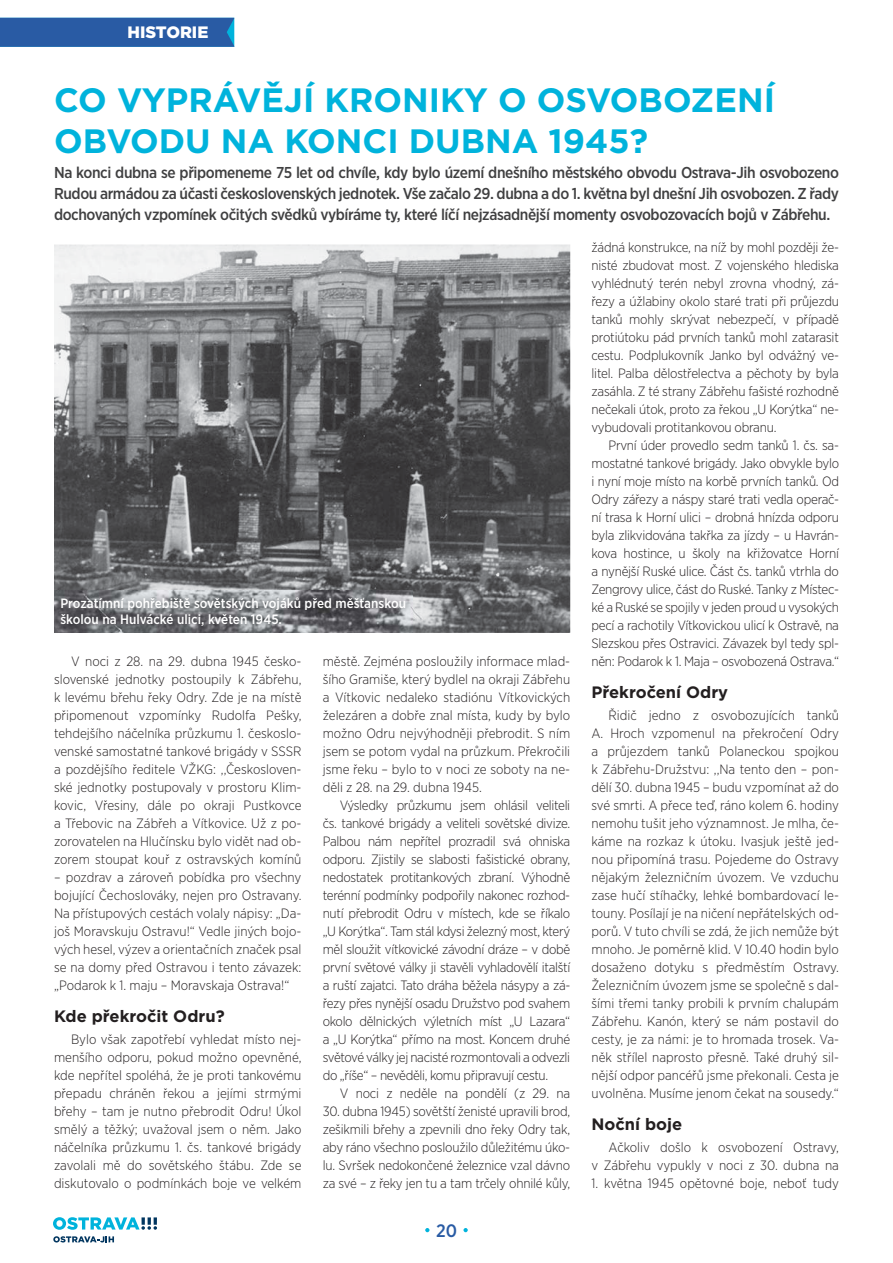
<style>
.page{position:relative;width:893px;height:1263px;background:#fff}
.page>*{position:absolute;margin:0;border:0;box-sizing:border-box;transform-origin:0 0}
.t1{font:700 33.75px/40.5px "Gotham";color:#00b3dc}
.t2{font:500 18px "Gotham Narrow";color:#295ba4}
.t3{font:700 16.5px "Gotham";color:#231f20}
.t4{font:900 16.5px "Gotham";color:#fff}
.t5{font:500 15.75px/21px "Gotham Narrow";letter-spacing:-.025em;color:#404041;text-align:justify}
.t6{font:300 13.5px/18px "Gotham Narrow";letter-spacing:-.015em;color:#231f20;text-align:justify}
.t7{font:500 13.5px/16.2px "Gotham Narrow";color:#fff}
</style>
<div class="page">
<div style="left:0;top:18px;width:234px;height:29px;background:#295ba4"></div>
<svg style="left:53px;top:1217px;width:104px;height:13px"></svg>
<svg style="left:53px;top:1236px;width:61px;height:6px"></svg>
<svg style="left:425px;top:1228px;width:4px;height:4px"></svg>
<svg style="left:463px;top:1228px;width:5px;height:4px"></svg>
<img style="left:54px;top:244px;width:516px;height:389px">
<img style="left:54px;top:591px;width:359px;height:42px">
<p class="t4" style="left:128px;top:25px;width:82px">HISTORIE</p>
<h1 class="t1" style="left:54px;top:83px;width:722px">CO VYPRÁVĚJÍ KRONIKY O OSVOBOZENÍ<br>OBVODU NA KONCI DUBNA 1945?</h1>
<p class="t5" style="left:54px;top:163px;width:786px">Na konci dubna se připomeneme 75 let od chvíle, kdy bylo území dnešního městského obvodu Ostrava-Jih osvobozeno Rudou armádou za účasti československých jednotek. Vše začalo 29. dubna a do 1. května byl dnešní Jih osvobozen. Z řady dochovaných vzpomínek očitých svědků vybíráme ty, které líčí nejzásadnější momenty osvobozovacích bojů v Zábřehu.</p>
<p class="t7" style="left:60px;top:596px;width:347px">Prozatímní pohřebiště sovětských vojáků před měšťanskou školou na Hulvácké ulici, květen 1945.</p>
<p class="t6" style="left:54px;top:653px;width:249px;text-indent:17px">V noci z 28. na 29. dubna 1945 česko&shy;slovenské jednotky postoupily k Zábřehu, k levému břehu řeky Odry. Zde je na místě připomenout vzpomínky Rudolfa Pešky, tehdejšího náčelníka průzkumu 1. českoslo&shy;venské samostatné tankové brigády v SSSR a pozdějšího ředitele VŽKG: ,,Českosloven&shy;ské jednotky postupovaly v prostoru Klim&shy;kovic, Vřesiny, dále po okraji Pustkovce a Třebovic na Zábřeh a Vítkovice. Už z po&shy;zorovatelen na Hlučínsku bylo vidět nad ob&shy;zorem stoupat kouř z ostravských komínů</p>
<p class="t6" style="left:54px;top:869px;width:249px">– pozdrav a zároveň pobídka pro všechny bojující Čechoslováky, nejen pro Ostravany.<br>Na přístupových cestách volaly nápisy: „Da&shy;još Moravskuju Ostravu!“ Vedle jiných bojo&shy;vých hesel, výzev a orientačních značek psal se na domy před Ostravou i tento závazek: „Podarok k 1. maju – Moravskaja Ostrava!“</p>
<p class="t3" style="left:54px;top:1009px;width:172px">Kde překročit Odru?</p>
<p class="t6" style="left:54px;top:1031px;width:249px;text-indent:17px">Bylo však zapotřebí vyhledat místo nej&shy;menšího odporu, pokud možno opevněné, kde nepřítel spoléhá, že je proti tankovému přepadu chráněn řekou a jejími strmými břehy – tam je nutno přebrodit Odru! Úkol smělý a těžký; uvažoval jsem o něm. Jako náčelníka průzkumu 1. čs. tankové brigády zavolali mě do sovětského štábu. Zde se diskutovalo o podmínkách boje ve velkém</p>
<p class="t6" style="left:323px;top:653px;width:249px">městě. Zejména posloužily informace mlad&shy;šího Gramiše, který bydlel na okraji Zábřehu a Vítkovic nedaleko stadiónu Vítkovických železáren a dobře znal místa, kudy by bylo možno Odru nejvýhodněji přebrodit. S ním jsem se potom vydal na průzkum. Překročili jsme řeku – bylo to v noci ze soboty na ne&shy;děli z 28. na 29. dubna 1945.</p>
<p class="t6" style="left:323px;top:797px;width:249px;text-indent:17px">Výsledky průzkumu jsem ohlásil veliteli čs. tankové brigády a veliteli sovětské divize.<br>Palbou nám nepřítel prozradil svá ohniska odporu. Zjistily se slabosti fašistické obrany, nedostatek protitankových zbraní. Výhodně terénní podmínky podpořily nakonec rozhod&shy;nutí přebrodit Odru v místech, kde se říkalo „U Korýtka“. Tam stál kdysi železný most, který měl sloužit vítkovické závodní dráze – v době první světové války ji stavěli vyhladovělí italští a ruští zajatci. Tato dráha běžela násypy a zá&shy;řezy přes nynější osadu Družstvo pod svahem okolo dělnických výletních míst „U Lazara“ a „U Korýtka“ přímo na most. Koncem druhé světové války jej nacisté rozmontovali a odvezli do „říše“ – nevěděli, komu připravují cestu.</p>
<p class="t6" style="left:340px;top:1085px;width:232px">V noci z neděle na pondělí (z 29. na</p>
<p class="t6" style="left:323px;top:1103px;width:249px">30. dubna 1945) sovětští ženisté upravili brod, zešikmili břehy a zpevnili dno řeky Odry tak, aby ráno všechno posloužilo důležitému úko&shy;lu. Svršek nedokončené železnice vzal dávno za své – z řeky jen tu a tam trčely ohnilé kůly,</p>
<h2 class="t2" style="left:436px;top:1222px;width:22px">20</h2>
<p class="t6" style="left:591px;top:239px;width:249px">žádná konstrukce, na níž by mohl později že&shy;nisté zbudovat most. Z vojenského hlediska vyhlédnutý terén nebyl zrovna vhodný, zá&shy;řezy a úžlabiny okolo staré trati při průjezdu tanků mohly skrývat nebezpečí, v případě protiútoku pád prvních tanků mohl zatarasit cestu. Podplukovník Janko byl odvážný ve&shy;litel. Palba dělostřelectva a pěchoty by byla zasáhla. Z té strany Zábřehu fašisté rozhodně nečekali útok, proto za řekou „U Korýtka“ ne&shy;vybudovali protitankovou obranu.</p>
<p class="t6" style="left:591px;top:437px;width:249px;text-indent:17px">První úder provedlo sedm tanků 1. čs. sa&shy;mostatné tankové brigády. Jako obvykle bylo i nyní moje místo na korbě prvních tanků. Od Odry zářezy a náspy staré trati vedla operač&shy;ní trasa k Horní ulici – drobná hnízda odporu byla zlikvidována takřka za jízdy – u Havrán&shy;kova hostince, u školy na křižovatce Horní a nynější Ruské ulice. Část čs. tanků vtrhla do Zengrovy ulice, část do Ruské. Tanky z Místec&shy;ké a Ruské se spojily v jeden proud u vysokých pecí a rachotily Vítkovickou ulicí k Ostravě, na Slezskou přes Ostravici. Závazek byl tedy spl&shy;něn: Podarok k 1. Maja – osvobozená Ostrava.“</p>
<p class="t3" style="left:591px;top:685px;width:138px">Překročení Odry</p>
<p class="t6" style="left:591px;top:707px;width:249px;text-indent:17px">Řidič jedno z osvobozujících tanků A. Hroch vzpomenul na překročení Odry a průjezdem tanků Polaneckou spojkou k Zábřehu-Družstvu: ,,Na tento den – pon&shy;dělí 30. dubna 1945 – budu vzpomínat až do své smrti. A přece teď, ráno kolem 6. hodiny nemohu tušit jeho významnost. Je mlha, če&shy;káme na rozkaz k útoku. Ivasjuk ještě jed&shy;nou připomíná trasu. Pojedeme do Ostravy nějakým železničním úvozem. Ve vzduchu zase hučí stíhačky, lehké bombardovací le&shy;touny. Posílají je na ničení nepřátelských od&shy;porů. V tuto chvíli se zdá, že jich nemůže být mnoho. Je poměrně klid. V 10.40 hodin bylo dosaženo dotyku s předměstím Ostravy.<br>Železničním úvozem jsme se společně s dal&shy;šími třemi tanky probili k prvním chalupám Zábřehu. Kanón, který se nám postavil do cesty, je za námi: je to hromada trosek. Va&shy;něk střílel naprosto přesně. Také druhý sil&shy;nější odpor pancéřů jsme překonali. Cesta je uvolněna. Musíme jenom čekat na sousedy.“</p>
<p class="t3" style="left:591px;top:1117px;width:92px">Noční boje</p>
<p class="t6" style="left:591px;top:1139px;width:249px;text-align:right">Ačkoliv došlo k osvobození Ostravy,<br>v Zábřehu vypukly v noci z 30. dubna na</p>
<p class="t6" style="left:591px;top:1175px;width:249px">1. května 1945 opětovné boje, neboť tudy</p>
</div>
